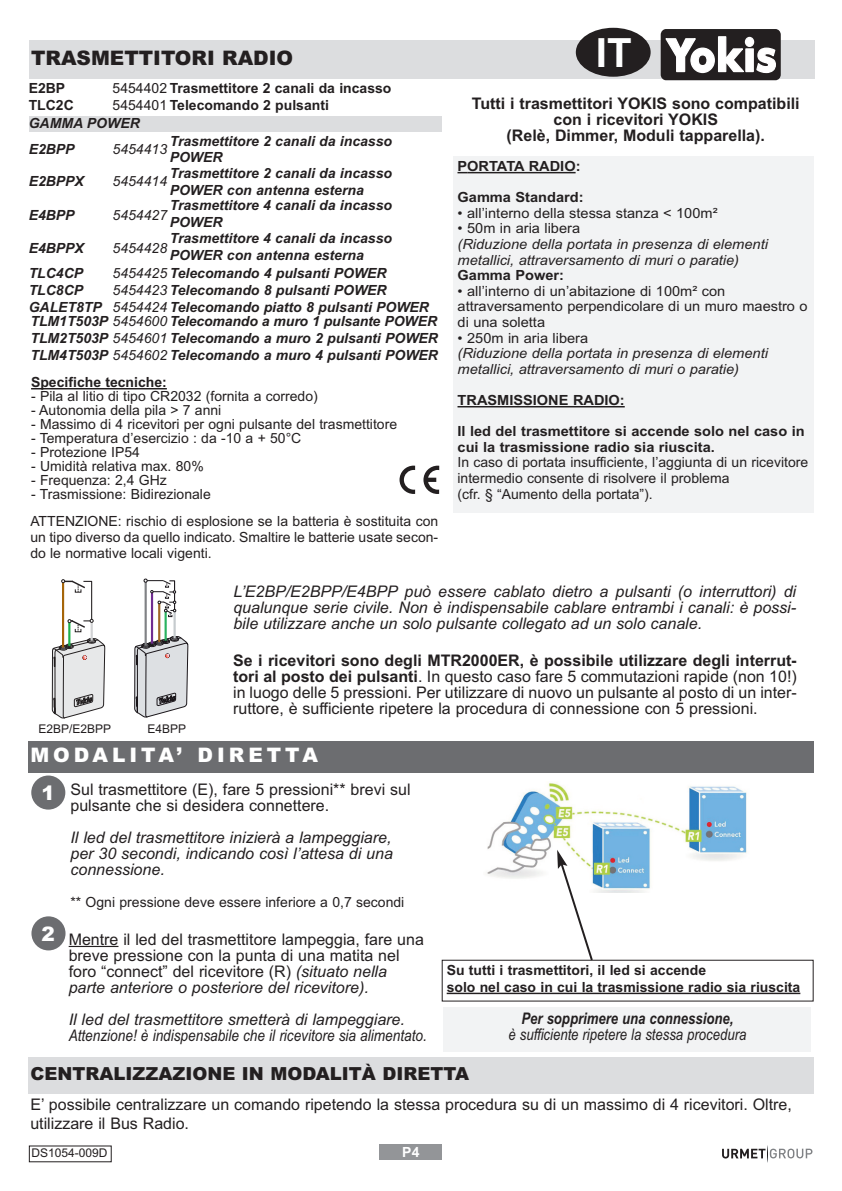
<style>
.page{position:relative;width:842px;height:1191px;background:#fff}
.page>*{position:absolute;margin:0;border:0;box-sizing:border-box;transform-origin:0 0}
.t1{font:700 40.2px "Arial";color:#fff}
.t2{font:900 20px "Arial";letter-spacing:.2em;color:#fff}
.t3{font:900 20px "Arial";color:#231f20}
.t4{font:900 18px "Arial";color:#231f20}
.t5{font:16px/16px "Arial";color:#231f20}
.t6{font:italic 16px/16px "Arial";color:#231f20;text-align:justify}
.t7{font:700 16px/16px "Arial";color:#231f20;text-align:center}
.t8{font:italic 16px "Arial Narrow";color:#231f20}
.t9{font:italic 700 16px "Arial Narrow";color:#231f20}
.t10{font:14px/15.6px "Arial";color:#231f20}
.t11{font:italic 700 14px/16.8px "Arial";color:#231f20}
.t12{font:700 14px/16.8px "Arial";color:#231f20}
.t13{font:italic 14px/15.6px "Arial";color:#231f20;scale:1.04 1}
.t14{font:14px/15.6px "Arial";color:#231f20;scale:1.04 1}
.t15{font:700 14px/15.6px "Arial";color:#231f20;scale:1.04 1}
.t16{font:italic 14px "Arial";color:#231f20}
.t17{font:700 14px "Arial";color:#fff}
.t18{font:12px "Arial";color:#231f20}
.s1{font-weight:400}
.s2{font-style:italic}
.s3{font-weight:700}
</style>
<div class="page">
<hr style="left:69px;top:946px;width:49px;height:1px;background:#231f20">
<div style="left:28px;top:741px;width:786px;height:31px;background:#6c6d70"></div>
<hr style="left:31px;top:388px;width:136px;height:1px;background:#231f20">
<div style="left:29px;top:40px;width:785px;height:39px;background:#dcdddf"></div>
<svg style="left:423px;top:465px;width:16px;height:29px"></svg>
<svg style="left:399px;top:465px;width:16px;height:29px"></svg>
<img style="left:487px;top:782px;width:260px;height:110px">
<div style="left:31px;top:775px;width:34px;height:34px;background:#6c6d70;border-radius:50%"></div>
<div style="left:31px;top:916px;width:35px;height:34px;background:#6c6d70;border-radius:50%"></div>
<div style="left:444px;top:1006px;width:367px;height:45px;background:#f2f3f4"></div>
<div style="left:442px;top:959px;width:372px;height:42px;border:1px solid #231f20"></div>
<hr style="left:447px;top:992px;width:353px;height:2px;background:#231f20">
<svg style="left:557px;top:849px;width:37px;height:112px"></svg>
<div style="left:453px;top:157px;width:361px;height:356px;background:#f2f3f4"></div>
<hr style="left:467px;top:172px;width:109px;height:1px;background:#231f20">
<hr style="left:457px;top:406px;width:168px;height:1px;background:#231f20">
<svg style="left:722px;top:1148px;width:90px;height:10px"></svg>
<div style="left:576px;top:28px;width:75px;height:49px;background:#231f20;border-radius:50%"></div>
<div style="left:661px;top:29px;width:120px;height:51px;background:#231f20;border-radius:6px"></div>
<svg style="left:665px;top:36px;width:111px;height:38px"></svg>
<div style="left:29px;top:116px;width:412px;height:17px;background:#dcdddf"></div>
<div style="left:380px;top:1144px;width:62px;height:15px;background:#939598"></div>
<div style="left:28px;top:1057px;width:786px;height:36px;background:#dcdddf"></div>
<svg style="left:52px;top:579px;width:53px;height:139px"></svg>
<svg style="left:134px;top:579px;width:54px;height:138px"></svg>
<p class="t3" style="left:31px;top:46px;width:264px">TRASMETTITORI RADIO</p>
<p class="t12" style="left:29px;top:80px;width:38px">e2BP</p>
<p class="t12" style="left:113px;top:80px;width:280px"><span class="s1">5454402</span> trasmettitore 2 canali da incasso</p>
<p class="t12" style="left:29px;top:97px;width:47px">tLC2C</p>
<p class="t12" style="left:29px;top:96px;width:302px;line-height:18.4px;text-indent:84px"><span class="s1">5454401</span> telecomando 2 pulsanti<br><span class="s2">GAMMA POWER</span></p>
<p class="t11" style="left:29px;top:141px;width:47px">E2BPP</p>
<p class="t16" style="left:113px;top:141px;width:56px">5454413</p>
<p class="t11" style="left:170px;top:132px;width:224px">Trasmettitore 2 canali da incasso<br>POWER</p>
<p class="t11" style="left:29px;top:173px;width:57px">E2BPPX</p>
<p class="t16" style="left:113px;top:173px;width:56px">5454414</p>
<p class="t11" style="left:170px;top:165px;width:224px">Trasmettitore 2 canali da incasso<br>POWER con antenna esterna</p>
<p class="t11" style="left:29px;top:206px;width:47px">E4BPP</p>
<p class="t16" style="left:113px;top:207px;width:56px">5454427</p>
<p class="t11" style="left:170px;top:196px;width:224px">Trasmettitore 4 canali da incasso<br>POWER</p>
<p class="t11" style="left:29px;top:240px;width:57px">E4BPPX</p>
<p class="t16" style="left:113px;top:240px;width:56px">5454428</p>
<p class="t11" style="left:170px;top:230px;width:224px">Trasmettitore 4 canali da incasso<br>POWER con antenna esterna</p>
<p class="t11" style="left:29px;top:265px;width:56px">TLC4CP</p>
<p class="t11" style="left:113px;top:265px;width:276px"><span class="s1">5454425</span> Telecomando 4 pulsanti POWER</p>
<p class="t11" style="left:29px;top:282px;width:56px">TLC8CP</p>
<p class="t11" style="left:29px;top:282px;width:402px;text-indent:84px"><span class="s1">5454423</span> Telecomando 8 pulsanti POWER<br>GALET8TP <span class="s1">5454424</span> Telecomando piatto 8 pulsanti POWER</p>
<p class="t11" style="left:30px;top:313px;width:409px;text-align:justify">TLM1T503P <span class="s1">5454600</span> Telecomando a muro 1 pulsante POWER TLM2T503P <span class="s1">5454601</span> Telecomando a muro 2 pulsanti POWER TLM4T503P <span class="s1">5454602</span> Telecomando a muro 4 pulsanti POWER</p>
<p class="t12" style="left:31px;top:374px;width:137px">Specifiche tecniche:</p>
<p class="t10" style="left:31px;top:388px;width:288px">- Pila al litio di tipo CR2032 (fornita a corredo)</p>
<p class="t10" style="left:31px;top:402px;width:192px">- Autonomia della pila &gt; 7 anni</p>
<p class="t10" style="left:31px;top:416px;width:368px">- Massimo di 4 ricevitori per ogni pulsante del trasmettitore</p>
<p class="t10" style="left:31px;top:430px;width:272px">- Temperatura d’esercizio : da -10 a + 50°C</p>
<p class="t10" style="left:31px;top:444px;width:110px">- Protezione IP54</p>
<p class="t10" style="left:31px;top:458px;width:174px">- Umidità relativa max. 80%</p>
<p class="t10" style="left:31px;top:472px;width:137px">- Frequenza: 2,4 GHz</p>
<p class="t10" style="left:31px;top:486px;width:181px">- Trasmissione: Bidirezionale</p>
<p class="t10" style="left:30px;top:513px;width:409px;text-align:justify">ATTENZIONE: rischio di esplosione se la batteria è sostituita con un tipo diverso da quello indicato. Smaltire le batterie usate secon&shy;do le normative locali vigenti.</p>
<h1 class="t1" style="left:596px;top:30px;width:37px">it</h1>
<p class="t7" style="left:472px;top:95px;width:329px">tutti i trasmettitori YoKiS sono compatibili con i ricevitori YoKiS<br>(relè, dimmer, Moduli tapparella).</p>
<p class="t15" style="left:458px;top:158px;width:120px">Portata radio:</p>
<p class="t15" style="left:458px;top:189px;width:123px">Gamma Standard:</p>
<p class="t14" style="left:458px;top:205px;width:251px">• all’interno della stessa stanza &lt; 100m²</p>
<p class="t14" style="left:458px;top:221px;width:119px">• 50m in aria libera</p>
<p class="t13" style="left:458px;top:236px;width:300px">(Riduzione della portata in presenza di elementi metallici, attraversamento di muri o paratie)</p>
<p class="t15" style="left:458px;top:267px;width:104px">Gamma Power:</p>
<p class="t14" style="left:458px;top:283px;width:338px">• all’interno di un’abitazione di 100m² con attraversamento perpendicolare di un muro maestro o di una soletta</p>
<p class="t14" style="left:458px;top:330px;width:127px">• 250m in aria libera</p>
<p class="t13" style="left:458px;top:345px;width:300px">(Riduzione della portata in presenza di elementi metallici, attraversamento di muri o paratie)</p>
<p class="t15" style="left:458px;top:392px;width:162px">traSMiSSioNe radio:</p>
<p class="t15" style="left:458px;top:423px;width:335px">il led del trasmettitore si accende solo nel caso in cui la trasmissione radio sia riuscita.</p>
<p class="t10" style="left:457px;top:455px;width:352px">In caso di portata insufficiente, l’aggiunta di un ricevitore intermedio consente di risolvere il problema<br>(cfr. § “Aumento della portata”).</p>
<p class="t6" style="left:233px;top:583px;width:564px">L’E2BP/E2BPP/E4BPP può essere cablato dietro a pulsanti (o interruttori) di qualunque serie civile. Non è indispensabile cablare entrambi i canali: è possi&shy;bile utilizzare anche un solo pulsante collegato ad un solo canale.</p>
<p class="t18" style="left:38px;top:721px;width:74px">E2BP/E2BPP</p>
<p class="t18" style="left:148px;top:721px;width:40px">E4BPP</p>
<p class="t5" style="left:233px;top:653px;width:565px;text-align:justify"><span class="s3">Se i ricevitori sono degli Mtr2000er, è possibile utilizzare degli interrut&shy;tori al posto dei pulsanti</span>. In questo caso fare 5 commutazioni rapide (non 10!) in luogo delle 5 pressioni. Per utilizzare di nuovo un pulsante al posto di un inter&shy;ruttore, è sufficiente ripetere la procedura di connessione con 5 pressioni.</p>
<p class="t2" style="left:30px;top:743px;width:289px">MODALITA’ DIRETTA</p>
<p class="t2" style="left:41px;top:781px;width:15px">1</p>
<p class="t2" style="left:42px;top:922px;width:15px">2</p>
<p class="t5" style="left:70px;top:781px;width:342px">Sul trasmettitore (E), fare 5 pressioni** brevi sul pulsante che si desidera connettere.</p>
<p class="t6" style="left:70px;top:829px;width:324px">Il led del trasmettitore inizierà a lampeggiare, per 30 secondi, indicando così l’attesa di una connessione.</p>
<p class="t10" style="left:70px;top:894px;width:335px">** Ogni pressione deve essere inferiore a 0,7 secondi</p>
<p class="t5" style="left:69px;top:931px;width:357px">Mentre il led del trasmettitore lampeggia, fare una breve pressione con la punta di una matita nel foro “connect” del ricevitore (R) <span class="s2">(situato nella parte anteriore o posteriore del ricevitore).</span></p>
<p class="t6" style="left:69px;top:1011px;width:360px">Il led del trasmettitore smetterà di lampeggiare.<br>Attenzione! è indispensabile che il ricevitore sia alimentato.</p>
<p class="t12" style="left:447px;top:961px;width:355px">Su tutti i trasmettitori, il led si accende<br>solo nel caso in cui la trasmissione radio sia riuscita</p>
<p class="t9" style="left:521px;top:1009px;width:213px">Per sopprimere una connessione,</p>
<p class="t8" style="left:508px;top:1025px;width:239px">è sufficiente ripetere la stessa procedura</p>
<p class="t4" style="left:30px;top:1063px;width:440px">CENTRALIZZAZIONE IN MODALITÀ DIRETTA</p>
<p class="t5" style="left:30px;top:1094px;width:763px;line-height:19.2px">E’ possibile centralizzare un comando ripetendo la stessa procedura su di un massimo di 4 ricevitori. Oltre, utilizzare il Bus Radio.</p>
<p class="t18" style="left:32px;top:1145px;width:78px">DS1054-009D</p>
<p class="t17" style="left:402px;top:1144px;width:19px">P4</p>
</div>
